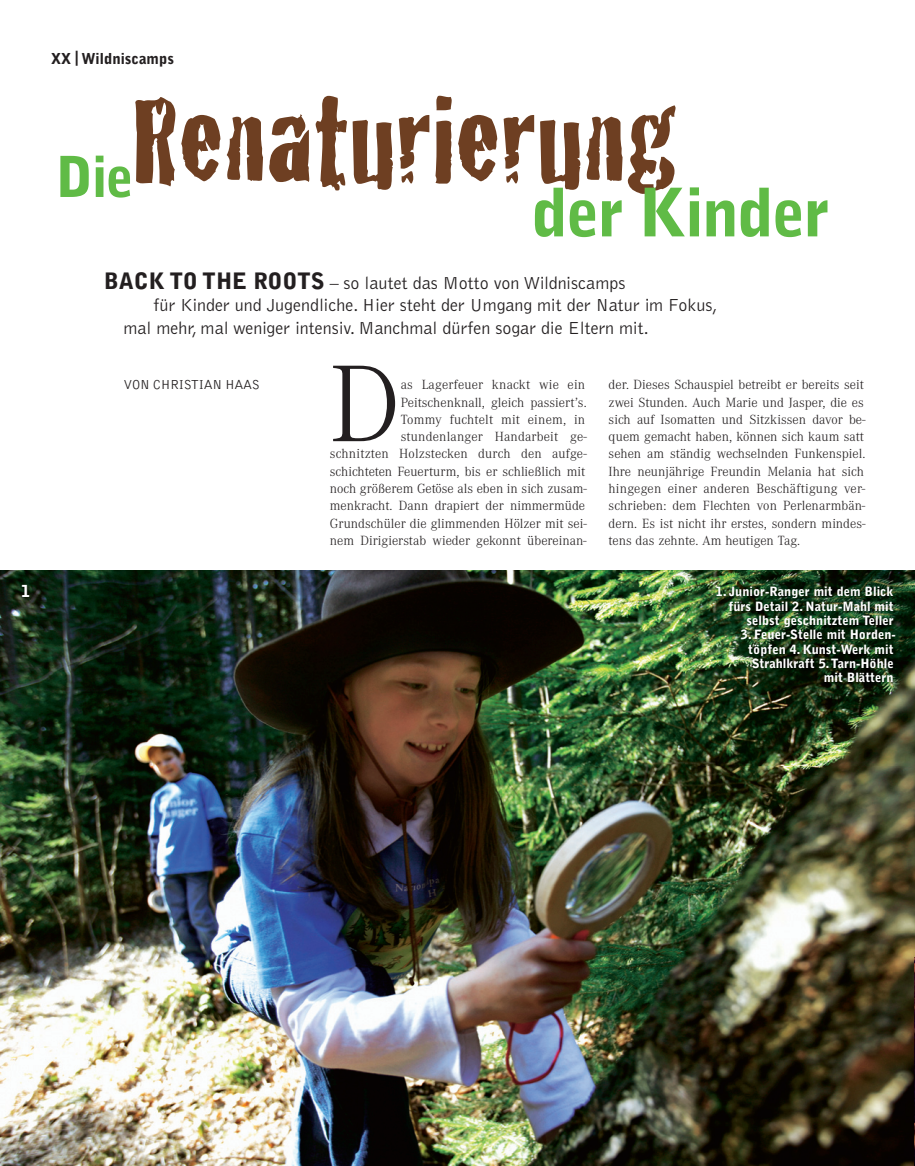
<style>
.page{position:relative;width:915px;height:1166px;background:#fff}
.page>*{position:absolute;margin:0;border:0;box-sizing:border-box;transform-origin:0 0}
.t1{font:129.75px "Cracked";color:#6e3f22}
.t2{font:300 113.1px "Corporate A";color:#231f20}
.t3{font:900 66.3px "Bell Gothic";letter-spacing:-.025em;color:#60bb46}
.t4{font:900 55.95px "Bell Gothic";color:#60bb46}
.t5{font:300 18px "Bell Gothic";color:#231f20}
.t6{font:900 16.5px "Bell Gothic";color:#fff}
.t7{font:900 15px "Bell Gothic";color:#231f20}
.t8{font:300 13.8px/17.2px "Corporate A";color:#231f20;text-align:right}
.t9{font:300 13.5px "Bell Gothic";letter-spacing:-.025em;color:#231f20}
.t10{font:900 12.75px/14.2px "Bell Gothic";color:#fff;text-align:right}
.s1{font-weight:900;font-size:22.5px}
</style>
<div class="page">
<img style="left:0;top:570px;width:914px;height:595px">
<img style="left:914px;top:957px;width:1px;height:208px">
<img style="left:685px;top:577px;width:230px;height:188px">
<p class="t6" style="left:21px;top:585px;width:11px">1</p>
<p class="t7" style="left:51px;top:53px;width:124px">XX | Wildniscamps</p>
<h1 class="t1" style="left:132px;top:96px;width:546px">Renaturierung</h1>
<h3 class="t4" style="left:56px;top:156px;width:80px">Die</h3>
<h3 class="t3" style="left:531px;top:188px;width:300px">der Kinder</h3>
<h3 class="t5" style="left:104px;top:276px;width:523px"><span class="s1">BACK TO THE ROOTS</span> – so lautet das Motto von Wildniscamps</h3>
<h3 class="t5" style="left:153px;top:298px;width:565px">für Kinder und Jugendliche. Hier steht der Umgang mit der Natur im Fokus,</h3>
<h3 class="t5" style="left:124px;top:321px;width:526px">mal mehr, mal weniger intensiv. Manchmal dürfen sogar die Eltern mit.</h3>
<p class="t9" style="left:123px;top:379px;width:138px">VON CHRISTIAN HAAS</p>
<h2 class="t2" style="left:330px;top:364px;width:72px">D</h2>
<p class="t8" style="left:330px;top:377px;width:258px">as Lagerfeuer knackt wie ein Peitschenknall, gleich passiert’s.<br>Tommy fuchtelt mit einem, in stundenlanger Handarbeit ge-<br>schnitzten Holzstecken durch den aufge&shy;schichteten Feuerturm, bis er schließlich mit noch größerem Getöse als eben in sich zusam&shy;menkracht. Dann drapiert der nimmermüde Grundschüler die glimmenden Hölzer mit sei&shy;nem Dirigierstab wieder gekonnt übereinan-</p>
<p class="t8" style="left:608px;top:377px;width:258px;text-align:left">der. Dieses Schauspiel betreibt er bereits seit zwei Stunden. Auch Marie und Jasper, die es sich auf Isomatten und Sitzkissen davor be&shy;quem gemacht haben, können sich kaum satt sehen am ständig wechselnden Funkenspiel.<br>Ihre neunjährige Freundin Melania hat sich hingegen einer anderen Beschäftigung ver&shy;schrieben: dem Flechten von Perlenarmbän&shy;dern. Es ist nicht ihr erstes, sondern mindes&shy;tens das zehnte. Am heutigen Tag.</p>
<p class="t10" style="left:715px;top:585px;width:179px">1. Junior-Ranger mit dem Blick fürs Detail 2. Natur-Mahl mit selbst geschnitztem Teller</p>
<p class="t10" style="left:740px;top:628px;width:156px">3. Feuer-Stelle mit Horden - töpfen 4. Kunst-Werk mit<br>Strahlkraft 5. Tarn-Höhle mit Blättern</p>
</div>
